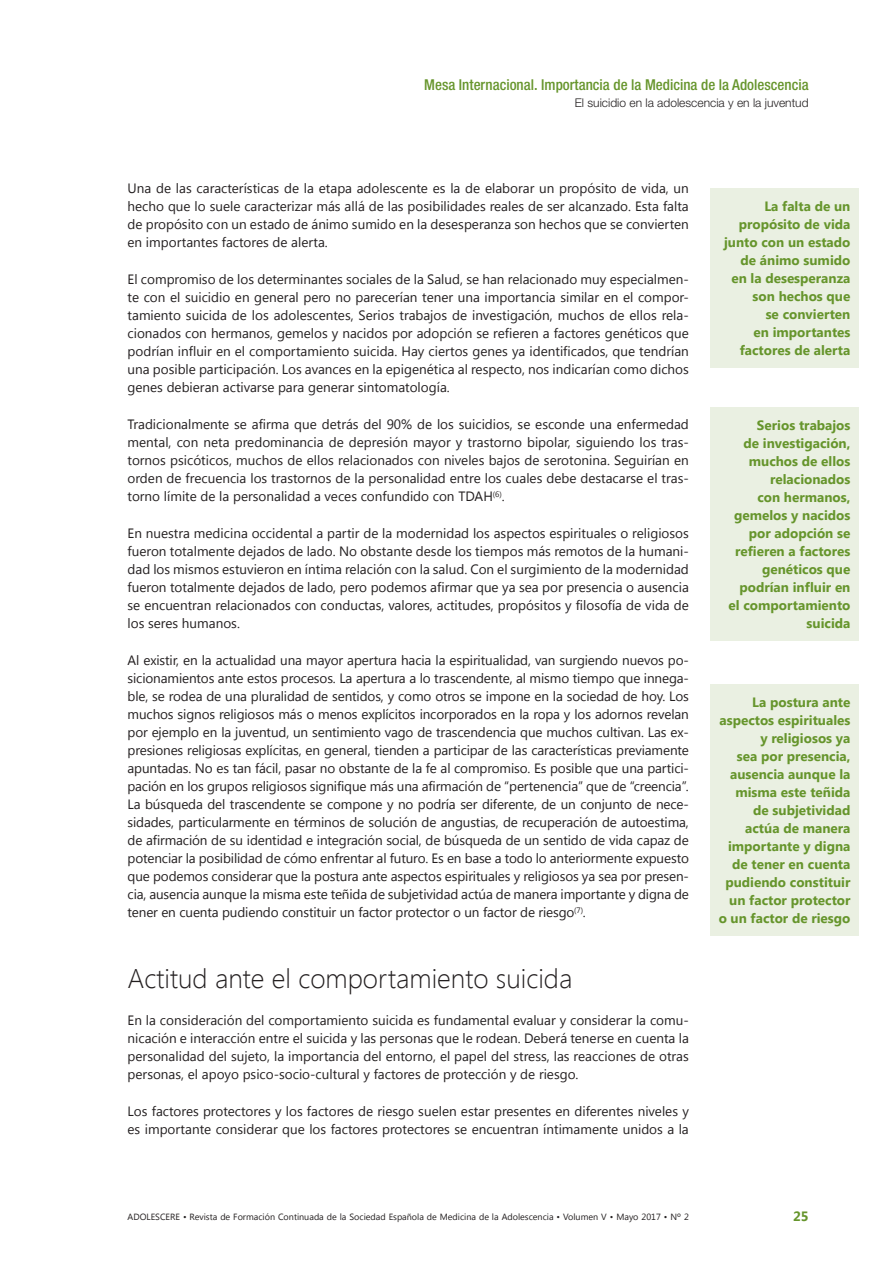
<style>
.page{position:relative;width:893px;height:1263px;background:#fff}
.page>*{position:absolute;margin:0;border:0;box-sizing:border-box;transform-origin:0 0}
.t1{font:300 27px "Segoe UI";color:#231f20}
.t2{font:500 condensed 15px "Helvetica Neue LT Std";color:#66952c}
.t3{font:13.5px/18px "Segoe UI";color:#231f20;text-align:justify}
.t4{font:700 13.5px/18px "Segoe UI";color:#66952c;text-align:right}
.t5{font:300 12px "Helvetica Neue LT Std";color:#231f20}
.t6{font:9px "Segoe UI";color:#231f20}
</style>
<div class="page">
<div style="left:710px;top:188px;width:149px;height:179px;background:#eaf0e2"></div>
<div style="left:710px;top:407px;width:149px;height:234px;background:#eaf0e2"></div>
<div style="left:710px;top:685px;width:149px;height:251px;background:#eaf0e2"></div>
<p class="t2" style="left:424px;top:76px;width:386px">Mesa Internacional. Importancia de la Medicina de la Adolescencia</p>
<p class="t5" style="left:575px;top:95px;width:235px">El suicidio en la adolescencia y en la juventud</p>
<p class="t3" style="left:128px;top:178px;width:563px">Una de las características de la etapa adolescente es la de elaborar un propósito de vida, un hecho que lo suele caracterizar más allá de las posibilidades reales de ser alcanzado. Esta falta de propósito con un estado de ánimo sumido en la desesperanza son hechos que se convierten en importantes factores de alerta.</p>
<p class="t3" style="left:128px;top:269px;width:563px">El compromiso de los determinantes sociales de la Salud, se han relacionado muy especialmen&shy;te con el suicidio en general pero no parecerían tener una importancia similar en el compor&shy;tamiento suicida de los adolescentes, Serios trabajos de investigación, muchos de ellos rela&shy;cionados con hermanos, gemelos y nacidos por adopción se refieren a factores genéticos que podrían influir en el comportamiento suicida. Hay ciertos genes ya identificados, que tendrían una posible participación. Los avances en la epigenética al respecto, nos indicarían como dichos genes debieran activarse para generar sintomatología.</p>
<p class="t3" style="left:128px;top:415px;width:563px">Tradicionalmente se afirma que detrás del 90% de los suicidios, se esconde una enfermedad mental, con neta predominancia de depresión mayor y trastorno bipolar, siguiendo los tras&shy;tornos psicóticos, muchos de ellos relacionados con niveles bajos de serotonina. Seguirían en orden de frecuencia los trastornos de la personalidad entre los cuales debe destacarse el tras&shy;torno límite de la personalidad a veces confundido con TDAH<sup>(6)</sup>.</p>
<p class="t3" style="left:128px;top:524px;width:563px">En nuestra medicina occidental a partir de la modernidad los aspectos espirituales o religiosos fueron totalmente dejados de lado. No obstante desde los tiempos más remotos de la humani&shy;dad los mismos estuvieron en íntima relación con la salud. Con el surgimiento de la modernidad fueron totalmente dejados de lado, pero podemos afirmar que ya sea por presencia o ausencia se encuentran relacionados con conductas, valores, actitudes, propósitos y filosofía de vida de los seres humanos.</p>
<p class="t3" style="left:128px;top:651px;width:563px">Al existir, en la actualidad una mayor apertura hacia la espiritualidad, van surgiendo nuevos po&shy;sicionamientos ante estos procesos. La apertura a lo trascendente, al mismo tiempo que innega&shy;ble, se rodea de una pluralidad de sentidos, y como otros se impone en la sociedad de hoy. Los muchos signos religiosos más o menos explícitos incorporados en la ropa y los adornos revelan por ejemplo en la juventud, un sentimiento vago de trascendencia que muchos cultivan. Las ex&shy;presiones religiosas explícitas, en general, tienden a participar de las características previamente apuntadas. No es tan fácil, pasar no obstante de la fe al compromiso. Es posible que una partici&shy;pación en los grupos religiosos signifique más una afirmación de “pertenencia” que de “creencia”.<br>La búsqueda del trascendente se compone y no podría ser diferente, de un conjunto de nece&shy;sidades, particularmente en términos de solución de angustias, de recuperación de autoestima, de afirmación de su identidad e integración social, de búsqueda de un sentido de vida capaz de potenciar la posibilidad de cómo enfrentar al futuro. Es en base a todo lo anteriormente expuesto que podemos considerar que la postura ante aspectos espirituales y religiosos ya sea por presen&shy;cia, ausencia aunque la misma este teñida de subjetividad actúa de manera importante y digna de tener en cuenta pudiendo constituir un factor protector o un factor de riesgo<sup>(7)</sup>.</p>
<h1 class="t1" style="left:128px;top:959px;width:446px">Actitud ante el comportamiento suicida</h1>
<p class="t3" style="left:128px;top:1010px;width:563px">En la consideración del comportamiento suicida es fundamental evaluar y considerar la comu&shy;nicación e interacción entre el suicida y las personas que le rodean. Deberá tenerse en cuenta la personalidad del sujeto, la importancia del entorno, el papel del stress, las reacciones de otras personas, el apoyo psico-socio-cultural y factores de protección y de riesgo.</p>
<p class="t3" style="left:128px;top:1101px;width:563px">Los factores protectores y los factores de riesgo suelen estar presentes en diferentes niveles y es importante considerar que los factores protectores se encuentran íntimamente unidos a la</p>
<p class="t4" style="left:724px;top:196px;width:128px">La falta de un propósito de vida junto con un estado de ánimo sumido en la desesperanza son hechos que<br>se convierten<br>en importantes factores de alerta</p>
<p class="t4" style="left:728px;top:416px;width:123px">Serios trabajos<br>de investigación, muchos de ellos relacionados<br>con hermanos, gemelos y nacidos por adopción se refieren a factores genéticos que podrían influir en el comportamiento suicida</p>
<p class="t4" style="left:719px;top:693px;width:133px">La postura ante aspectos espirituales y religiosos ya<br>sea por presencia, ausencia aunque la misma este teñida de subjetividad actúa de manera importante y digna de tener en cuenta pudiendo constituir un factor protector o un factor de riesgo</p>
<p class="t6" style="left:128px;top:1211px;width:563px">ADOLESCERE • Revista de Formación Continuada de la Sociedad Española de Medicina de la Adolescencia • Volumen V • Mayo 2017 • Nº 2</p>
<p class="t4" style="left:793px;top:1206px;width:17px">25</p>
</div>
